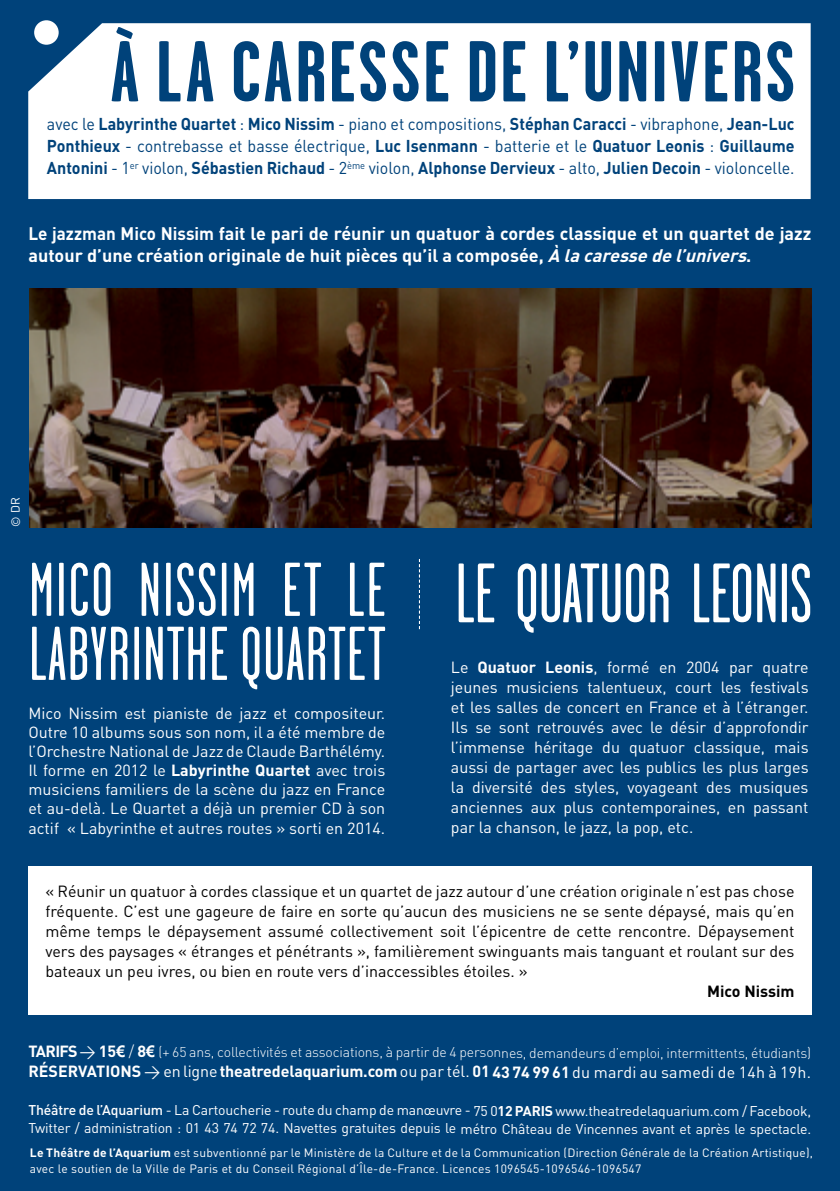
<style>
.page{position:relative;width:840px;height:1191px;background:#fff}
.page>*{position:absolute;margin:0;border:0;box-sizing:border-box;transform-origin:0 0}
.t1{font:700 86.2px "Garage Gothic";letter-spacing:.03em;color:#00427a}
.t2{font:84px "Garage Gothic";color:#fff;scale:.94 1}
.t3{font:76px/64px "Garage Gothic";letter-spacing:.02em;color:#fff;scale:.94 1}
.t4{font:700 18px/22px "DIN";color:#fff;scale:.94 1}
.t5{font:700 17px/22px "DIN";color:#00427a;text-align:justify;scale:.94 1}
.t6{font:16px/20px "DIN";color:#fff;text-align:justify}
.t7{font:16px/20px "DIN";color:#000;text-align:justify}
.t8{font:700 16px "DIN";letter-spacing:-.01em;color:#fff}
.t9{font:700 16px "DIN";color:#000}
.t10{font:14px/18px "DIN";letter-spacing:-.01em;color:#fff}
.t11{font:300 14px "DIN";letter-spacing:-.01em;color:#fff}
.t12{font:12px/16px "DIN";letter-spacing:.02em;color:#fff}
.s1{font-weight:400}
.s2{font-style:italic}
.s3{font-weight:700}
.s4{font-weight:700;font-size:16px}
.s5{font-weight:400;font-size:16px}
.s6{font-family:"Arial";font-weight:700;font-size:16px}
.s7{font-size:16px}
.s8{font-weight:500}
</style>
<div class="page">
<div style="left:0;top:0;width:839px;height:1191px;background:#00427a"></div>
<div style="left:28px;top:866px;width:783px;height:148px;background:#fff"></div>
<svg style="left:418px;top:559px;width:2px;height:70px"></svg>
<svg style="left:28px;top:23px;width:782px;height:176px"></svg>
<div style="left:34px;top:20px;width:25px;height:25px;background:#fff;border-radius:50%"></div>
<img style="left:29px;top:289px;width:782px;height:238px">
<svg style="left:11px;top:498px;width:9px;height:28px"></svg>
<h1 class="t1" style="left:110px;top:26px;width:686px">À LA CARESSE DE L’UNIVERS</h1>
<p class="t5" style="left:47px;top:112px;width:796px"><span class="s1">avec le</span> Labyrinthe Quartet <span class="s1">:</span> Mico Nissim <span class="s1">- piano et compositions,</span> Stéphan Caracci <span class="s1">- vibraphone,</span> Jean-Luc Ponthieux <span class="s1">- contrebasse et basse électrique,</span> Luc Isenmann <span class="s1">- batterie et le</span> Quatuor Leonis <span class="s1">:</span> Guillaume Antonini <span class="s1">- 1</span><sup>er</sup> <span class="s1">violon,</span> Sébastien Richaud <span class="s1">- 2</span><sup>ème</sup> <span class="s1">violon,</span> Alphonse Dervieux <span class="s1">- alto,</span> Julien Decoin <span class="s1">- violoncelle.</span></p>
<p class="t4" style="left:28px;top:222px;width:834px">Le jazzman Mico Nissim fait le pari de réunir un quatuor à cordes classique et un quartet de jazz autour d’une création originale de huit pièces qu’il a composée, <span class="s2">à lacaressedel’univers</span>.</p>
<h3 class="t3" style="left:29px;top:559px;width:380px">MICO NISSIM ET LE<br>LABYRINTHE QUARTET</h3>
<h2 class="t2" style="left:455px;top:550px;width:88px">LE QUATUOR</h2>
<h2 class="t2" style="left:690px;top:550px;width:22px">LEONIS</h2>
<p class="t6" style="left:450px;top:656px;width:359px">Le <span class="s3">Quatuor Leonis</span>, formé en 2004 par quatre jeunes musiciens talentueux, court les festivals et les salles de concert en France et à l’étranger.<br>Ils se sont retrouvés avec le désir d’approfondir l’immense héritage du quatuor classique, mais aussi de partager avec les publics les plus larges la diversité des styles, voyageant des musiques anciennes aux plus contemporaines, en passant par la chanson, le jazz, la pop, etc.</p>
<p class="t6" style="left:28px;top:703px;width:358px;line-height:19.2px">Mico Nissim est pianiste de jazz et compositeur.<br>Outre 10 albums sous son nom, il a été membre de l’Orchestre National de Jazz de Claude Barthélémy.<br>Il forme en 2012 le <span class="s3">Labyrinthe Quartet</span> avec trois musiciens familiers de la scène du jazz en France et au-delà. Le Quartet a déjà un premier CD à son actif « Labyrinthe et autres routes » sorti en 2014.</p>
<p class="t7" style="left:45px;top:881px;width:750px">« Réunir un quatuor à cordes classique et un quartet de jazz autour d’une création originale n’est pas chose fréquente. C’est une gageure de faire en sorte qu’aucun des musiciens ne se sente dépaysé, mais qu’en même temps le dépaysement assumé collectivement soit l’épicentre de cette rencontre. Dépaysement vers des paysages « étranges et pénétrants », familièrement swinguants mais tanguant et roulant sur des bateaux un peu ivres, ou bien en route vers d’inaccessibles étoiles. »</p>
<p class="t9" style="left:706px;top:981px;width:89px">Mico Nissim</p>
<p class="t11" style="left:28px;top:1043px;width:783px"><span class="s4">TARIFS</span> <span class="s5">&gt;</span> <span class="s4">15</span><span class="s6">€</span> <span class="s7">/</span> <span class="s4">8</span><span class="s6">€</span> (+ 65 ans, collectivités et associations, à partir de 4 personnes, demandeurs d’emploi, intermittents, étudiants)</p>
<p class="t8" style="left:28px;top:1061px;width:784px">RÉSERVATIONS <span class="s1">&gt; en ligne</span> theatredelaquarium.com <span class="s1">ou par tél.</span> 01 43 74 99 61 <span class="s1">du mardi au samedi de 14h à 19h.</span></p>
<p class="t10" style="left:28px;top:1101px;width:784px"><span class="s8">Théâtre de l’Aquarium</span> - La Cartoucherie - route du champ de manœuvre - 75 0<span class="s3">12 PARIS</span> www.theatredelaquarium.com / Facebook,<br>Twitter / administration : 01 43 74 72 74. Navettes gratuites depuis le métro Château de Vincennes avant et après le spectacle.</p>
<p class="t12" style="left:30px;top:1144px;width:784px"><span class="s3">Le Théâtre de l’Aquarium</span> est subventionné par le Ministère de la Culture et de la Communication (Direction Générale de la Création Artistique), avec le soutien de la Ville de Paris et du Conseil Régional d’Île-de-France. Licences 1096545-1096546-1096547</p>
</div>
